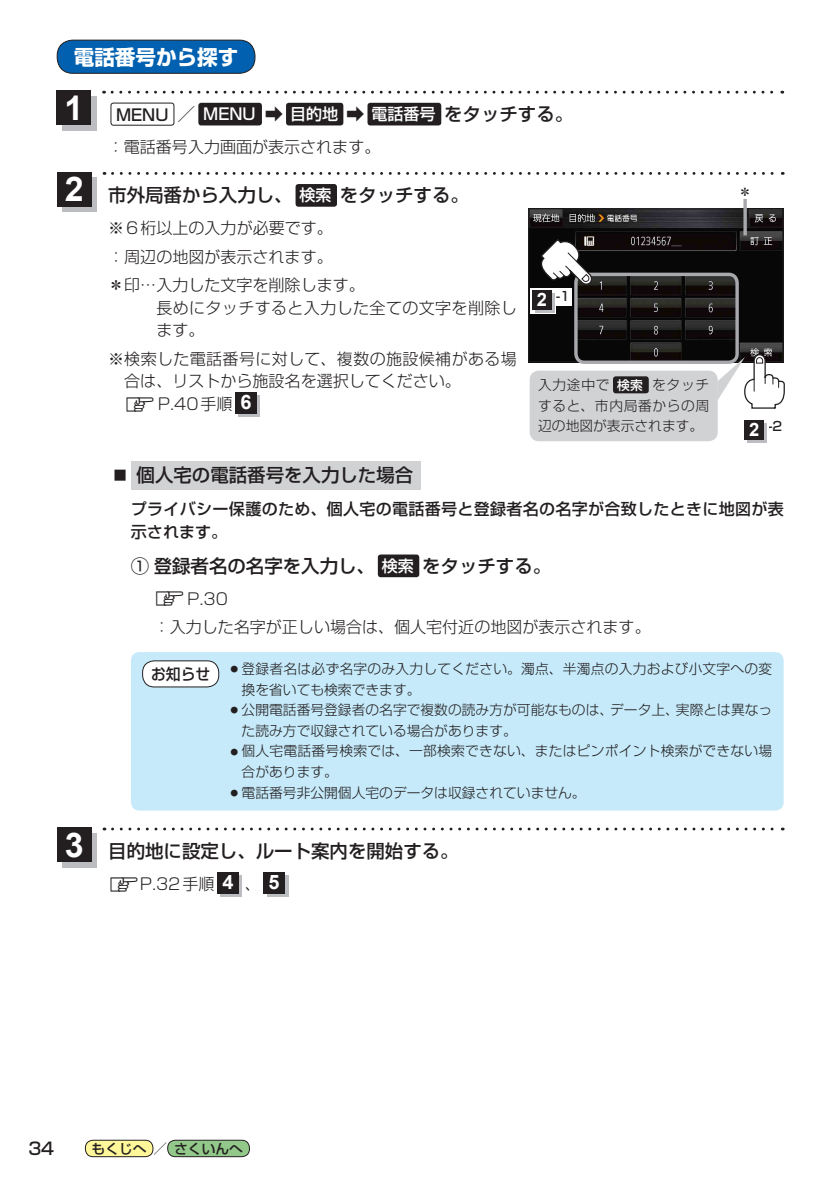
<style>
.page{position:relative;width:840px;height:1191px;background:#fff}
.page>*{position:absolute;margin:0;border:0;box-sizing:border-box;transform-origin:0 0}
.t1{font:700 34px "Arial";color:#fff}
.t2{font:700 20.6px "Shin Go Pro";color:#fff}
.t3{font:500 18.4px "Shin Go Pro";color:#231f20}
.t4{font:500 17px "Shin Go Pro";color:#231f20}
.t5{font:300 16px/28.4px "Shin Go Pro";color:#231f20}
.t6{font:300 16px/22.6px "Shin Go Pro";letter-spacing:.02em;color:#231f20}
.t7{font:500 16px/22.6px "Shin Go Pro";letter-spacing:.02em;color:#231f20}
.t8{font:300 16px/22.6px "Shin Go Pro";letter-spacing:.025em;color:#231f20}
.t9{font:500 15.6px "Shin Go Pro";color:#231f20;scale:.95 1}
.t10{font:300 13.8px/20.6px "Shin Go Pro";color:#231f20}
.t11{font:500 13.8px "Shin Go Pro";color:#231f20}
.t12{font:500 12.8px "Shin Go Pro";color:#231f20}
.s1{font-weight:500}
.s2{font-weight:500;font-size:18.4px}
.s3{font-weight:500;color:#fff}
.s4{font-size:16px;color:#fff}
.s5{font-family:"MC1";font-weight:400;font-size:14.2px}
.s6{font-family:"Arial";font-weight:700;font-size:19.8px;color:#fff}
.s7{font-size:12.8px}
.s8{font-family:"Arial";font-weight:700;font-size:18.4px;color:#fff}
.s9{font-weight:500;font-size:12.8px;color:#fff}
.s10{font-size:14.2px}
</style>
<div class="page">
<div style="left:85px;top:1140px;width:68px;height:16px;background:#fff79a;border-radius:8px"></div>
<div style="left:85px;top:1140px;width:68px;height:17px;border:1px solid #231f20;border-radius:8px"></div>
<div style="left:168px;top:1140px;width:81px;height:16px;background:#92c889;border-radius:8px"></div>
<div style="left:167px;top:1140px;width:82px;height:17px;border:1px solid #231f20;border-radius:8px"></div>
<div style="left:57px;top:40px;width:198px;height:33px;background:#0161b0;border-radius:16px"></div>
<div style="left:57px;top:40px;width:198px;height:34px;border:1px solid #231f20;border-radius:16px"></div>
<div style="left:131px;top:461px;width:289px;height:28px;background:#d1d2d4"></div>
<div style="left:377px;top:554px;width:42px;height:23px;background:#231f20;border-radius:3px"></div>
<div style="left:131px;top:652px;width:652px;height:158px;background:#c6eafa;border-radius:9px"></div>
<div style="left:142px;top:661px;width:77px;height:26px;background:#fff;border-radius:12px"></div>
<div style="left:142px;top:660px;width:77px;height:27px;border:1px solid #231f20;border-radius:12px"></div>
<svg style="left:221px;top:875px;width:21px;height:21px"></svg>
<div style="left:217px;top:872px;width:21px;height:21px;background:#231f20"></div>
<svg style="left:267px;top:875px;width:21px;height:21px"></svg>
<div style="left:263px;top:872px;width:21px;height:21px;background:#231f20"></div>
<svg style="left:112px;top:827px;width:670px;height:3px"></svg>
<svg style="left:63px;top:833px;width:34px;height:34px"></svg>
<div style="left:57px;top:827px;width:34px;height:34px;background:#231f20"></div>
<div style="left:295px;top:184px;width:42px;height:23px;background:#231f20;border-radius:3px"></div>
<svg style="left:239px;top:395px;width:21px;height:22px"></svg>
<div style="left:235px;top:392px;width:21px;height:21px;background:#231f20"></div>
<svg style="left:112px;top:172px;width:670px;height:3px"></svg>
<svg style="left:63px;top:178px;width:34px;height:34px"></svg>
<div style="left:57px;top:172px;width:34px;height:34px;background:#231f20"></div>
<div style="left:111px;top:103px;width:63px;height:22px;border:1px solid #231f20;border-radius:3px"></div>
<div style="left:198px;top:103px;width:64px;height:22px;background:#231f20;border-radius:3px"></div>
<div style="left:286px;top:103px;width:57px;height:22px;background:#231f20;border-radius:3px"></div>
<div style="left:367px;top:103px;width:74px;height:22px;background:#231f20;border-radius:3px"></div>
<svg style="left:112px;top:91px;width:670px;height:3px"></svg>
<div style="left:62px;top:96px;width:34px;height:34px;background:#bcbdc0"></div>
<div style="left:57px;top:91px;width:34px;height:34px;background:#231f20"></div>
<img style="left:530px;top:210px;width:251px;height:150px">
<div style="left:528px;top:208px;width:255px;height:154px;border:1px solid #231f20"></div>
<div style="left:574px;top:273px;width:164px;height:91px;border:3px solid #a8a9ad;border-radius:9px"></div>
<svg style="left:744px;top:420px;width:23px;height:23px"></svg>
<svg style="left:747px;top:423px;width:19px;height:20px"></svg>
<div style="left:744px;top:420px;width:19px;height:19px;background:#231f20"></div>
<svg style="left:716px;top:353px;width:69px;height:57px"></svg>
<div style="left:529px;top:370px;width:188px;height:71px;background:#d1d2d4;border-radius:9px"></div>
<div style="left:612px;top:376px;width:36px;height:17px;background:#231f20;border-radius:3px"></div>
<hr style="left:743px;top:199px;width:3px;height:36px;background:#a8a9ad">
<div style="left:530px;top:288px;width:41px;height:17px;background:#fff"></div>
<svg style="left:530px;top:290px;width:26px;height:24px"></svg>
<svg style="left:535px;top:293px;width:19px;height:19px"></svg>
<div style="left:531px;top:290px;width:20px;height:19px;background:#231f20"></div>
<svg style="left:538px;top:238px;width:55px;height:49px"></svg>
<h2 class="t2" style="left:74px;top:40px;width:166px">電話番号から探す</h2>
<h1 class="t1" style="left:64px;top:86px;width:20px">1</h1>
<h1 class="t1" style="left:65px;top:167px;width:20px">2</h1>
<h1 class="t1" style="left:65px;top:822px;width:20px">3</h1>
<p class="t5" style="left:108px;top:95px;width:466px;line-height:33px;text-indent:8px"><span class="s1">MENU</span> <span class="s2">／</span> <span class="s3">MENU</span> <span class="s2">➡</span> <span class="s3">目的地</span> <span class="s2">➡</span> <span class="s3">電話番号</span><span class="s2">をタッチする。</span>：電話番号入力画面が表示されます。</p>
<h3 class="t3" style="left:108px;top:180px;width:362px">市外局番から入力し、<span class="s4">検索</span>をタッチする。</h3>
<p class="t5" style="left:108px;top:212px;width:258px">※6桁以上の入力が必要です。<br>：周辺の地図が表示されます。<br>＊印…入力した文字を削除します。</p>
<p class="t8" style="left:156px;top:294px;width:362px">長めにタッチすると入力した全ての文字を削除します。</p>
<p class="t6" style="left:124px;top:345px;width:394px;text-indent:-16px">※検索した電話番号に対して、複数の施設候補がある場合は、リストから施設名を選択してください。<br><span class="s5">Z</span>P.40手順 <span class="s6">6</span></p>
<h3 class="t3" style="left:114px;top:460px;width:301px"><span class="s7">■</span> 個人宅の電話番号を入力した場合</h3>
<p class="t12" style="left:536px;top:286px;width:35px"><span class="s8">2</span> -1</p>
<p class="t10" style="left:538px;top:373px;width:172px;text-align:justify">入力途中で <span class="s9">検索</span> をタッチすると、市内局番からの周辺の地図が表示されます。</p>
<p class="t10" style="left:737px;top:180px;width:15px">＊</p>
<p class="t12" style="left:748px;top:416px;width:35px"><span class="s8">2</span> -2</p>
<p class="t7" style="left:131px;top:496px;width:654px">プライバシー保護のため、個人宅の電話番号と登録者名の名字が合致したときに地図が表示されます。</p>
<h3 class="t3" style="left:131px;top:551px;width:421px">① 登録者名の名字を入力し、<span class="s4">検索</span>をタッチする。</h3>
<p class="t5" style="left:153px;top:582px;width:498px"><span class="s5">Z</span>P.30<br>：入力した名字が正しい場合は、個人宅付近の地図が表示されます。</p>
<p class="t10" style="left:241px;top:657px;width:532px;text-indent:-14px">○登録者名は必ず名字のみ入力してください。濁点、半濁点の入力および小文字への変換を省いても検索できます。</p>
<p class="t10" style="left:241px;top:698px;width:532px;text-indent:-14px">○公開電話番号登録者の名字で複数の読み方が可能なものは、データ上、実際とは異なった読み方で収録されている場合があります。</p>
<p class="t10" style="left:241px;top:739px;width:532px;text-indent:-14px">○個人宅電話番号検索では、一部検索できない、またはピンポイント検索ができない場合があります。</p>
<p class="t10" style="left:227px;top:780px;width:359px">○電話番号非公開個人宅のデータは収録されていません。</p>
<p class="t9" style="left:151px;top:661px;width:64px">お知らせ</p>
<h3 class="t3" style="left:108px;top:836px;width:352px">目的地に設定し、ルート案内を開始する。</h3>
<p class="t5" style="left:108px;top:867px;width:173px"><span class="s5">Z</span>P.32手順 <span class="s6">4</span> 、 <span class="s6">5</span></p>
<p class="t4" style="left:28px;top:1134px;width:27px">34</p>
<p class="t11" style="left:92px;top:1137px;width:153px">もくじへ<span class="s10">／</span>さくいんへ</p>
</div>
